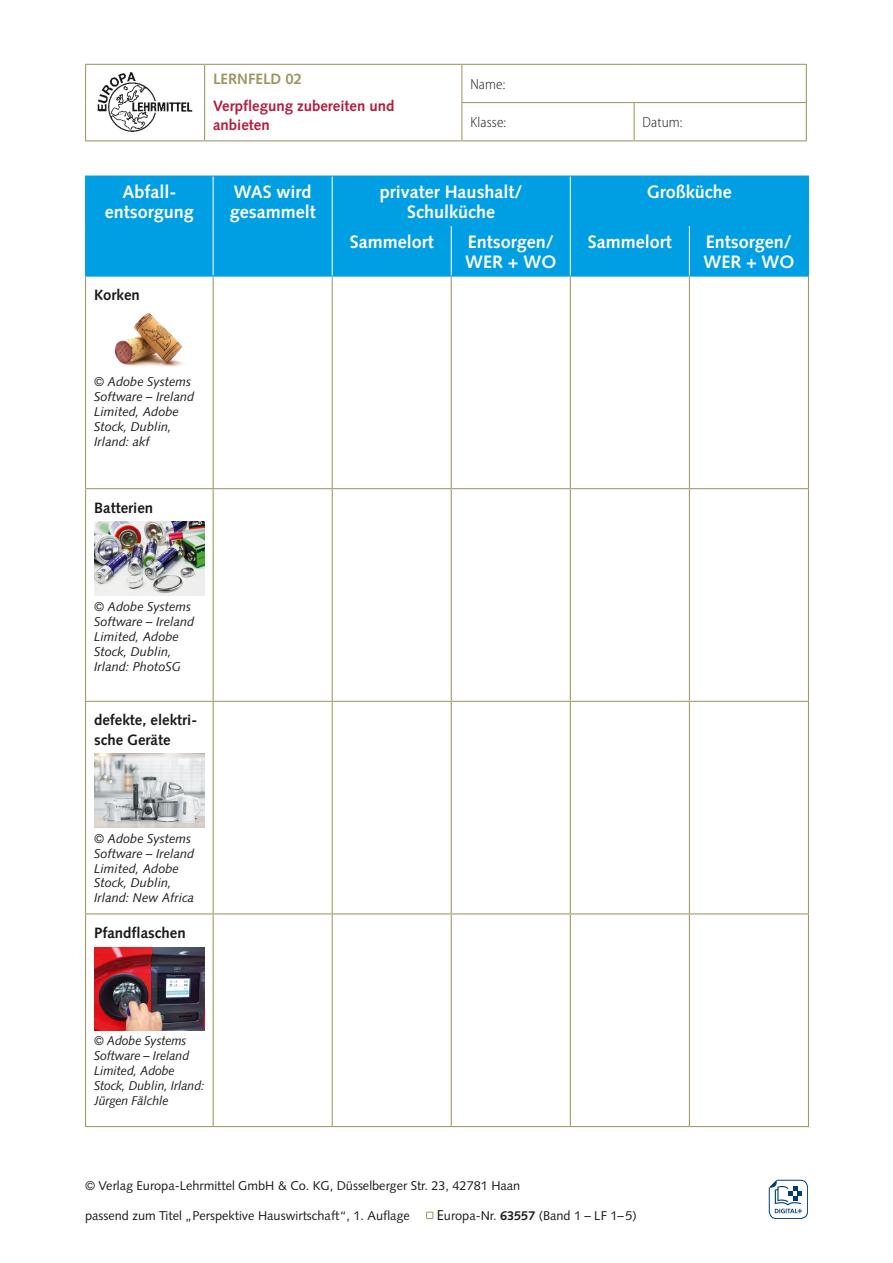
<style>
.page{position:relative;width:893px;height:1263px;background:#fff}
.page>*{position:absolute;margin:0;border:0;box-sizing:border-box;transform-origin:0 0}
.t1{font:700 18px/19.5px "Syntax LT Std";color:#fff}
.t2{font:700 15px/19.5px "Syntax LT Std";color:#1a1a18}
.t3{font:700 15px/18.8px "Syntax LT Std";color:#b71b3e}
.t4{font:700 15px "Syntax LT Std";color:#9b9661}
.t5{font:300 semi-condensed 14.7px "Myriad Pro";letter-spacing:.01em;color:#1a1a18}
.t6{font:italic 12.75px/15px "Syntax LT Std";color:#1a1a18}
.t7{font:12.75px "Syntax LT Std";color:#1a1a18}
.s1{font-size:14.25px}
.s2{font-weight:700}
</style>
<div class="page">
<hr style="left:85px;top:64px;width:120px;height:1px;background:#9b9661">
<hr style="left:85px;top:65px;width:1px;height:38px;background:#9b9661">
<hr style="left:205px;top:64px;width:257px;height:1px;background:#9b9661">
<hr style="left:204px;top:65px;width:1px;height:38px;background:#9b9661">
<hr style="left:85px;top:103px;width:1px;height:37px;background:#9b9661">
<hr style="left:204px;top:103px;width:1px;height:37px;background:#9b9661">
<hr style="left:85px;top:140px;width:120px;height:1px;background:#9b9661">
<hr style="left:205px;top:140px;width:257px;height:1px;background:#9b9661">
<hr style="left:462px;top:64px;width:172px;height:1px;background:#9b9661">
<hr style="left:461px;top:65px;width:1px;height:37px;background:#9b9661">
<hr style="left:634px;top:64px;width:173px;height:1px;background:#9b9661">
<hr style="left:806px;top:65px;width:1px;height:37px;background:#9b9661">
<hr style="left:461px;top:102px;width:173px;height:1px;background:#9b9661">
<hr style="left:461px;top:103px;width:1px;height:37px;background:#9b9661">
<hr style="left:634px;top:102px;width:173px;height:1px;background:#9b9661">
<hr style="left:634px;top:103px;width:1px;height:37px;background:#9b9661">
<hr style="left:806px;top:103px;width:1px;height:37px;background:#9b9661">
<hr style="left:462px;top:140px;width:172px;height:1px;background:#9b9661">
<hr style="left:634px;top:140px;width:173px;height:1px;background:#9b9661">
<img style="left:98px;top:72px;width:94px;height:60px">
<div style="left:426px;top:1212px;width:7px;height:7px;border:1px solid #9b9661"></div>
<svg style="left:769px;top:1180px;width:39px;height:39px"></svg>
<div style="left:86px;top:177px;width:722px;height:99px;background:#009ee3"></div>
<hr style="left:85px;top:176px;width:128px;height:1px;background:#009ee3">
<hr style="left:213px;top:176px;width:119px;height:1px;background:#009ee3">
<hr style="left:332px;top:176px;width:119px;height:1px;background:#009ee3">
<hr style="left:451px;top:176px;width:119px;height:1px;background:#009ee3">
<hr style="left:570px;top:176px;width:119px;height:1px;background:#009ee3">
<hr style="left:689px;top:176px;width:120px;height:1px;background:#009ee3">
<hr style="left:213px;top:177px;width:1px;height:49px;background:#fff">
<hr style="left:213px;top:226px;width:1px;height:50px;background:#fff">
<hr style="left:85px;top:277px;width:1px;height:211px;background:#9b9661">
<hr style="left:213px;top:277px;width:1px;height:211px;background:#9b9661">
<hr style="left:332px;top:277px;width:1px;height:211px;background:#9b9661">
<hr style="left:451px;top:277px;width:1px;height:211px;background:#9b9661">
<hr style="left:570px;top:277px;width:1px;height:211px;background:#9b9661">
<hr style="left:689px;top:277px;width:1px;height:211px;background:#9b9661">
<hr style="left:808px;top:277px;width:1px;height:211px;background:#9b9661">
<hr style="left:85px;top:488px;width:128px;height:1px;background:#9b9661">
<hr style="left:85px;top:489px;width:1px;height:212px;background:#9b9661">
<hr style="left:213px;top:488px;width:119px;height:1px;background:#9b9661">
<hr style="left:213px;top:489px;width:1px;height:212px;background:#9b9661">
<hr style="left:332px;top:488px;width:119px;height:1px;background:#9b9661">
<hr style="left:332px;top:489px;width:1px;height:212px;background:#9b9661">
<hr style="left:451px;top:488px;width:119px;height:1px;background:#9b9661">
<hr style="left:451px;top:489px;width:1px;height:212px;background:#9b9661">
<hr style="left:570px;top:488px;width:119px;height:1px;background:#9b9661">
<hr style="left:570px;top:489px;width:1px;height:212px;background:#9b9661">
<hr style="left:689px;top:488px;width:120px;height:1px;background:#9b9661">
<hr style="left:689px;top:489px;width:1px;height:212px;background:#9b9661">
<hr style="left:808px;top:489px;width:1px;height:212px;background:#9b9661">
<hr style="left:85px;top:701px;width:128px;height:1px;background:#9b9661">
<hr style="left:85px;top:702px;width:1px;height:211px;background:#9b9661">
<hr style="left:213px;top:701px;width:119px;height:1px;background:#9b9661">
<hr style="left:213px;top:702px;width:1px;height:211px;background:#9b9661">
<hr style="left:332px;top:701px;width:119px;height:1px;background:#9b9661">
<hr style="left:332px;top:702px;width:1px;height:211px;background:#9b9661">
<hr style="left:451px;top:701px;width:119px;height:1px;background:#9b9661">
<hr style="left:451px;top:702px;width:1px;height:211px;background:#9b9661">
<hr style="left:570px;top:701px;width:119px;height:1px;background:#9b9661">
<hr style="left:570px;top:702px;width:1px;height:211px;background:#9b9661">
<hr style="left:689px;top:701px;width:120px;height:1px;background:#9b9661">
<hr style="left:689px;top:702px;width:1px;height:211px;background:#9b9661">
<hr style="left:808px;top:702px;width:1px;height:211px;background:#9b9661">
<hr style="left:85px;top:913px;width:128px;height:1px;background:#9b9661">
<hr style="left:85px;top:914px;width:1px;height:212px;background:#9b9661">
<hr style="left:213px;top:913px;width:119px;height:1px;background:#9b9661">
<hr style="left:213px;top:914px;width:1px;height:212px;background:#9b9661">
<hr style="left:332px;top:913px;width:119px;height:1px;background:#9b9661">
<hr style="left:332px;top:914px;width:1px;height:212px;background:#9b9661">
<hr style="left:451px;top:913px;width:119px;height:1px;background:#9b9661">
<hr style="left:451px;top:914px;width:1px;height:212px;background:#9b9661">
<hr style="left:570px;top:913px;width:119px;height:1px;background:#9b9661">
<hr style="left:570px;top:914px;width:1px;height:212px;background:#9b9661">
<hr style="left:689px;top:913px;width:120px;height:1px;background:#9b9661">
<hr style="left:689px;top:914px;width:1px;height:212px;background:#9b9661">
<hr style="left:808px;top:914px;width:1px;height:212px;background:#9b9661">
<hr style="left:85px;top:1126px;width:128px;height:1px;background:#9b9661">
<hr style="left:213px;top:1126px;width:119px;height:1px;background:#9b9661">
<hr style="left:332px;top:1126px;width:119px;height:1px;background:#9b9661">
<hr style="left:451px;top:1126px;width:119px;height:1px;background:#9b9661">
<hr style="left:570px;top:1126px;width:119px;height:1px;background:#9b9661">
<hr style="left:689px;top:1126px;width:120px;height:1px;background:#9b9661">
<hr style="left:85px;top:177px;width:1px;height:49px;background:#009ee3">
<hr style="left:808px;top:177px;width:1px;height:49px;background:#009ee3">
<hr style="left:85px;top:226px;width:1px;height:50px;background:#009ee3">
<hr style="left:808px;top:226px;width:1px;height:50px;background:#009ee3">
<hr style="left:85px;top:276px;width:128px;height:1px;background:#009ee3">
<hr style="left:213px;top:276px;width:119px;height:1px;background:#009ee3">
<hr style="left:332px;top:276px;width:119px;height:1px;background:#009ee3">
<hr style="left:451px;top:276px;width:119px;height:1px;background:#009ee3">
<hr style="left:570px;top:276px;width:119px;height:1px;background:#009ee3">
<hr style="left:689px;top:276px;width:120px;height:1px;background:#009ee3">
<hr style="left:332px;top:177px;width:1px;height:49px;background:#fff">
<hr style="left:332px;top:226px;width:1px;height:50px;background:#fff">
<hr style="left:570px;top:177px;width:1px;height:49px;background:#fff">
<hr style="left:570px;top:226px;width:1px;height:50px;background:#fff">
<hr style="left:451px;top:226px;width:1px;height:50px;background:#fff">
<hr style="left:689px;top:226px;width:1px;height:50px;background:#fff">
<img style="left:114px;top:312px;width:70px;height:55px">
<img style="left:94px;top:522px;width:111px;height:74px">
<img style="left:94px;top:754px;width:111px;height:73px">
<img style="left:94px;top:947px;width:111px;height:83px">
<p class="t4" style="left:213px;top:70px;width:90px">LERNFELD 02</p>
<p class="t3" style="left:213px;top:97px;width:183px">Verpflegung zubereiten und anbieten</p>
<p class="t5" style="left:470px;top:76px;width:36px">Name:</p>
<p class="t5" style="left:470px;top:114px;width:37px">Klasse:</p>
<p class="t5" style="left:643px;top:114px;width:41px">Datum:</p>
<h1 class="t1" style="left:105px;top:182px;width:91px;text-align:center">Abfall&shy;entsorgung</h1>
<h1 class="t1" style="left:230px;top:182px;width:87px">WAS wird gesammelt</h1>
<h1 class="t1" style="left:380px;top:182px;width:144px;text-align:center">privater Haushalt/<br>Schulküche</h1>
<h1 class="t1" style="left:647px;top:182px;width:87px">Großküche</h1>
<h1 class="t1" style="left:350px;top:232px;width:85px">Sammelort</h1>
<h1 class="t1" style="left:465px;top:232px;width:93px">Entsorgen/<br>WER + WO</h1>
<h1 class="t1" style="left:588px;top:232px;width:85px">Sammelort</h1>
<h1 class="t1" style="left:703px;top:232px;width:93px">Entsorgen/<br>WER + WO</h1>
<p class="t2" style="left:94px;top:285px;width:47px">Korken</p>
<p class="t6" style="left:94px;top:374px;width:102px">© Adobe Systems<br>Software – Ireland<br>Limited, Adobe<br>Stock, Dublin,<br>Irland: akf</p>
<p class="t2" style="left:94px;top:498px;width:61px">Batterien</p>
<p class="t6" style="left:94px;top:599px;width:102px">© Adobe Systems<br>Software – Ireland<br>Limited, Adobe<br>Stock, Dublin,<br>Irland: PhotoSG</p>
<p class="t2" style="left:94px;top:710px;width:105px">defekte, elektri&shy;sche Geräte</p>
<p class="t6" style="left:94px;top:830px;width:102px">© Adobe Systems<br>Software – Ireland<br>Limited, Adobe<br>Stock, Dublin,<br>Irland: New Africa</p>
<p class="t2" style="left:94px;top:923px;width:93px">Pfandflaschen</p>
<p class="t6" style="left:94px;top:1033px;width:112px">© Adobe Systems<br>Software – Ireland<br>Limited, Adobe<br>Stock, Dublin, Irland:<br>Jürgen Fälchle</p>
<p class="t7" style="left:85px;top:1178px;width:437px">© Verlag Europa-Lehrmittel GmbH &amp; Co. KG, Düsselberger Str. 23, 42781 Haan</p>
<p class="t7" style="left:85px;top:1208px;width:326px">passend zum Titel „Perspektive Hauswirtschaft“, 1. Auflage</p>
<p class="t7" style="left:437px;top:1208px;width:201px"><span class="s1">E</span>uropa-Nr. <span class="s2">63557</span> (Band 1 – LF 1–5)</p>
</div>
